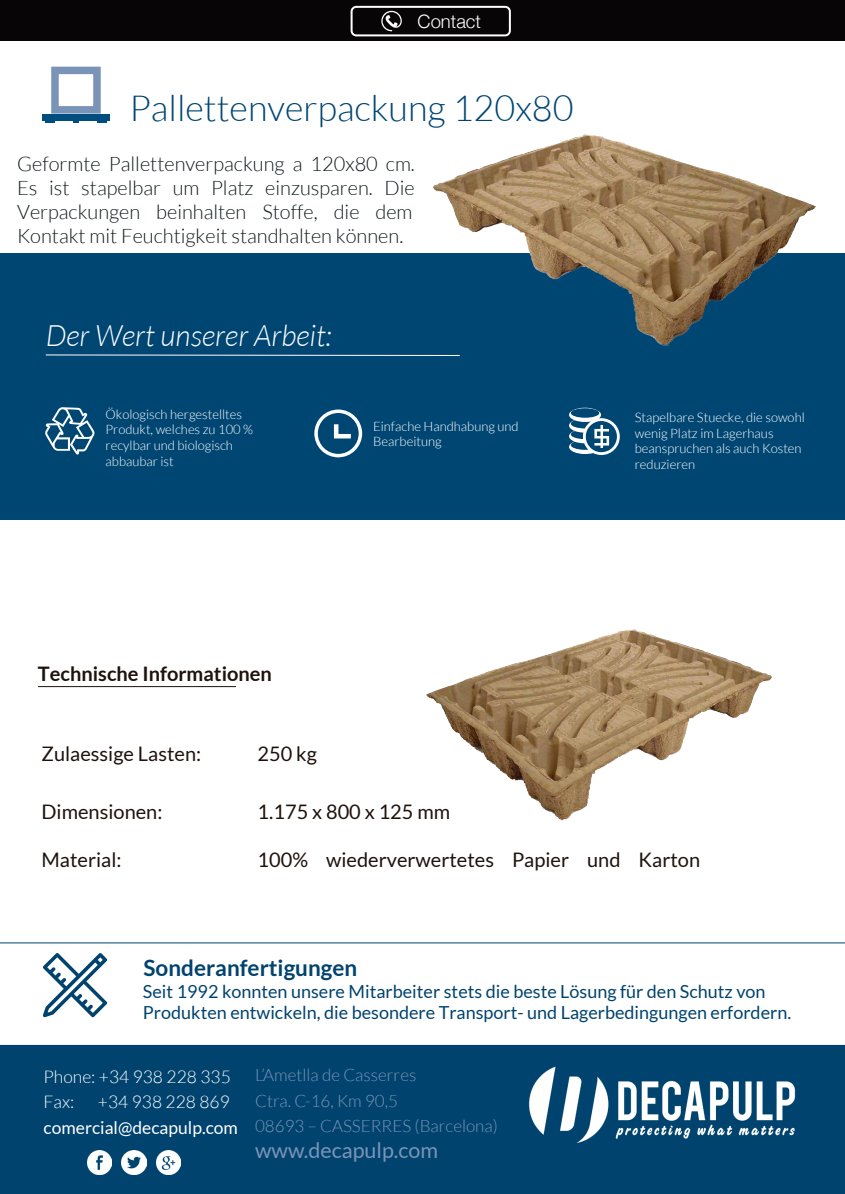
<style>
.page{position:relative;width:845px;height:1194px;background:#fff}
.page>*{position:absolute;margin:0;border:0;box-sizing:border-box;transform-origin:0 0}
.t1{font:300 36px "Lato";color:#004673}
.t2{font:italic 300 29.5px "Lato";color:#fff}
.t3{font:700 22.5px "Lato";color:#00436e}
.t4{font:21.5px "Lato";color:#7a94b7}
.t5{font:300 20px/24px "Lato";color:#0f191a;text-align:justify}
.t6{font:20px "Lato";color:#1e120d}
.t7{font:700 20px "Lato";color:#1e120d}
.t8{font:300 18.5px "Helvetica Neue";color:#fff}
.t9{font:18px/21.6px "Lato";color:#00436e}
.t10{font:300 17.5px/25.5px "Lato";color:#fff}
.t11{font:17.5px "Lato";color:#fff}
.t12{font:300 17px/25.5px "Lato";color:#7a94b7}
.t13{font:300 13px/15.6px "Lato";color:#fff}
</style>
<div class="page">
<div style="left:0;top:253px;width:845px;height:266px;background:#004673"></div>
<svg style="left:45px;top:407px;width:49px;height:47px"></svg>
<svg style="left:314px;top:409px;width:48px;height:48px"></svg>
<svg style="left:569px;top:408px;width:51px;height:47px"></svg>
<svg style="left:45px;top:354px;width:415px;height:2px"></svg>
<svg style="left:43px;top:953px;width:64px;height:64px"></svg>
<hr style="left:0;top:942px;width:845px;height:1px;background:#00436e">
<div style="left:0;top:1045px;width:845px;height:148px;background:#00436e"></div>
<img style="left:523px;top:1062px;width:278px;height:86px">
<img style="left:87px;top:1150px;width:24px;height:24px">
<img style="left:122px;top:1150px;width:24px;height:24px">
<img style="left:157px;top:1150px;width:24px;height:24px">
<div style="left:0;top:0;width:845px;height:41px;background:#080507"></div>
<svg style="left:350px;top:6px;width:161px;height:30px"></svg>
<hr style="left:38px;top:686px;width:198px;height:1px;background:#1e120d">
<svg style="left:45px;top:120px;width:9px;height:3px"></svg>
<svg style="left:97px;top:120px;width:9px;height:3px"></svg>
<svg style="left:73px;top:120px;width:6px;height:3px"></svg>
<div style="left:42px;top:114px;width:67px;height:6px;background:#004d7f"></div>
<div style="left:51px;top:67px;width:50px;height:47px;border:8px solid #7a94b7"></div>
<img style="left:434px;top:135px;width:381px;height:210px">
<img style="left:426px;top:629px;width:346px;height:191px">
<h3 class="t8" style="left:418px;top:6px;width:65px">Contact</h3>
<h1 class="t1" style="left:130px;top:89px;width:445px">Pallettenverpackung 120x80</h1>
<h3 class="t5" style="left:17px;top:152px;width:399px">Geformte Pallettenverpackung a 120x80 cm.<br>Es ist stapelbar um Platz einzusparen. Die Verpackungen beinhalten Stoffe, die dem Kontakt mit Feuchtigkeit standhalten können.</h3>
<h2 class="t2" style="left:46px;top:319px;width:287px">Der Wert unserer Arbeit:</h2>
<p class="t13" style="left:106px;top:406px;width:149px">Ökologisch hergestelltes<br>Produkt, welches zu 100 % recylbar und biologisch abbaubar ist</p>
<p class="t13" style="left:373px;top:418px;width:147px">Einfache Handhabung und<br>Bearbeitung</p>
<p class="t13" style="left:635px;top:409px;width:171px">Stapelbare Stuecke, die sowohl wenig Platz im Lagerhaus beanspruchen als auch Kosten reduzieren</p>
<h3 class="t7" style="left:38px;top:661px;width:235px">Technische Informationen</h3>
<h3 class="t6" style="left:42px;top:743px;width:161px">Zulaessige Lasten:</h3>
<h3 class="t6" style="left:258px;top:743px;width:61px">250 kg</h3>
<h3 class="t6" style="left:42px;top:800px;width:122px">Dimensionen:</h3>
<h3 class="t6" style="left:258px;top:800px;width:194px">1.175 x 800 x 125 mm</h3>
<h3 class="t6" style="left:42px;top:848px;width:81px">Material:</h3>
<h3 class="t6" style="left:258px;top:848px;width:444px">100% wiederverwertetes Papier und Karton</h3>
<h3 class="t3" style="left:144px;top:955px;width:215px">Sonderanfertigungen</h3>
<h3 class="t9" style="left:143px;top:980px;width:650px">Seit 1992 konnten unsere Mitarbeiter stets die beste Lösung für den Schutz von<br>Produkten entwickeln, die besondere Transport- und Lagerbedingungen erfordern.</h3>
<h3 class="t10" style="left:44px;top:1063px;width:189px">Phone: +34 938 228 335<br>Fax:</h3>
<h3 class="t10" style="left:98px;top:1089px;width:133px">+34 938 228 869</h3>
<h3 class="t11" style="left:44px;top:1117px;width:196px">comercial@decapulp.com</h3>
<h3 class="t12" style="left:255px;top:1062px;width:244px">L’Ametlla de Casserres<br>Ctra. C-16, Km 90,5<br>08693 – CASSERRES (Barcelona)</h3>
<h3 class="t4" style="left:255px;top:1137px;width:184px">www.decapulp.com</h3>
</div>
